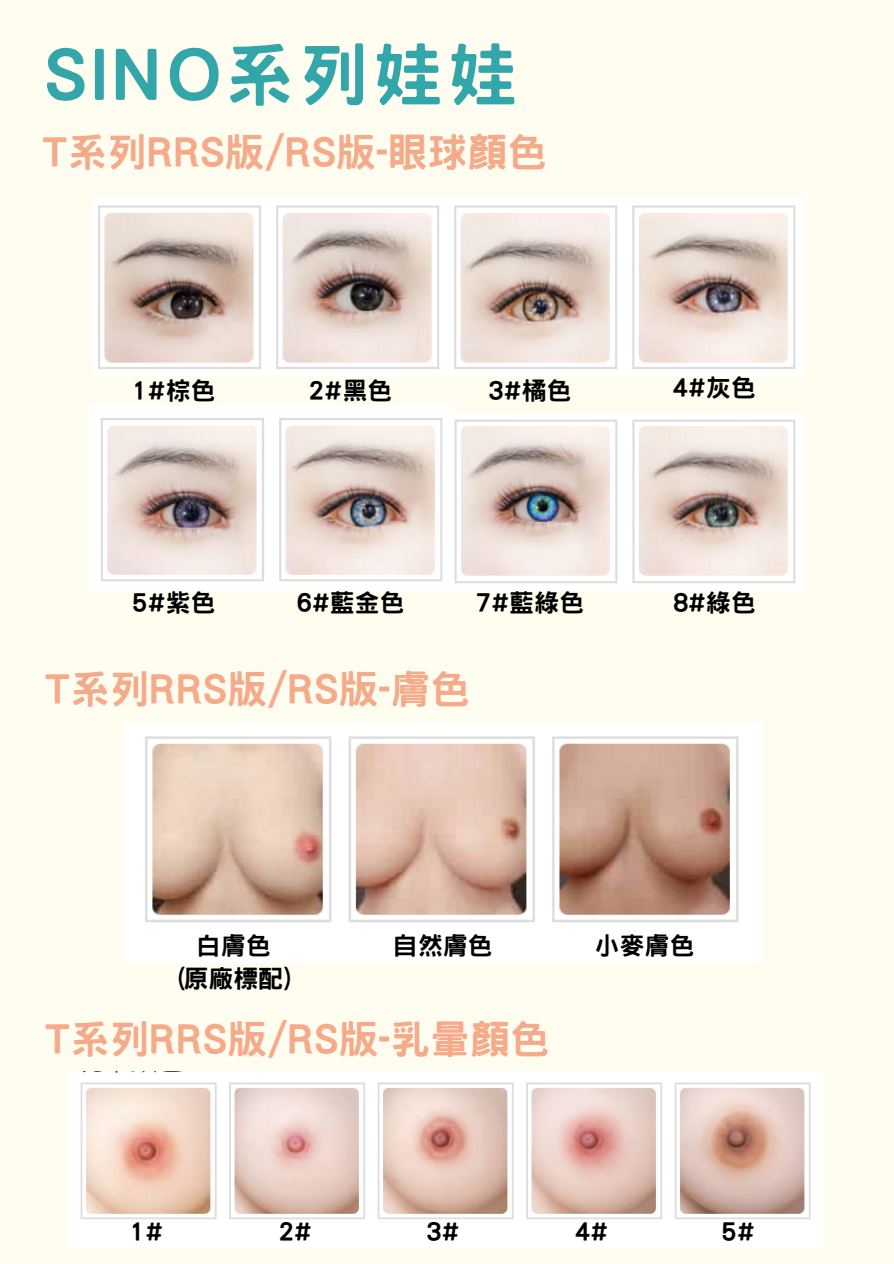
<style>
.page{position:relative;width:894px;height:1264px;background:#fff}
.page>*{position:absolute;margin:0;border:0;box-sizing:border-box;transform-origin:0 0}
.t1{font:800 69.45px "Han Wang Hei";letter-spacing:.07em;color:#33a6aa}
.t2{font:800 39.75px "Han Wang Hei";color:#f5aa8a}
.t3{font:800 24.9px/33.3px "Han Wang Hei";color:#000;text-align:center}
.t4{font:800 24.75px "Han Wang Hei";color:#000}
</style>
<div class="page">
<div style="left:0;top:0;width:893px;height:1263px;background:#fffdf0"></div>
<img style="left:92px;top:197px;width:712px;height:179px">
<img style="left:89px;top:406px;width:361px;height:184px">
<img style="left:446px;top:414px;width:358px;height:177px">
<img style="left:123px;top:723px;width:638px;height:239px">
<img style="left:69px;top:1071px;width:755px;height:176px">
<h1 class="t1" style="left:45px;top:40px;width:474px">SINO系列娃娃</h1>
<h2 class="t2" style="left:42px;top:132px;width:506px">T系列RRS版/RS版-眼球顏色</h2>
<p class="t3" style="left:132px;top:374px;width:85px">1#棕色</p>
<p class="t3" style="left:308px;top:374px;width:85px">2#黑色</p>
<p class="t3" style="left:488px;top:374px;width:85px">3#橘色</p>
<p class="t3" style="left:672px;top:370px;width:85px">4#灰色</p>
<p class="t3" style="left:132px;top:585px;width:85px">5#紫色</p>
<p class="t3" style="left:296px;top:585px;width:110px">6#藍金色</p>
<p class="t3" style="left:475px;top:585px;width:110px">7#藍綠色</p>
<p class="t3" style="left:672px;top:585px;width:85px">8#綠色</p>
<h2 class="t2" style="left:45px;top:668px;width:427px">T系列RRS版/RS版-膚色</h2>
<p class="t3" style="left:176px;top:928px;width:116px">白膚色<br>(原廠標配)</p>
<p class="t3" style="left:392px;top:928px;width:101px">自然膚色</p>
<p class="t3" style="left:594px;top:928px;width:101px">小麥膚色</p>
<h2 class="t2" style="left:45px;top:1018px;width:506px">T系列RRS版/RS版-乳暈顏色</h2>
<p class="t4" style="left:130px;top:1219px;width:35px">1#</p>
<p class="t4" style="left:278px;top:1219px;width:35px">2#</p>
<p class="t4" style="left:426px;top:1219px;width:35px">3#</p>
<p class="t4" style="left:574px;top:1219px;width:35px">4#</p>
<p class="t4" style="left:721px;top:1219px;width:35px">5#</p>
</div>
